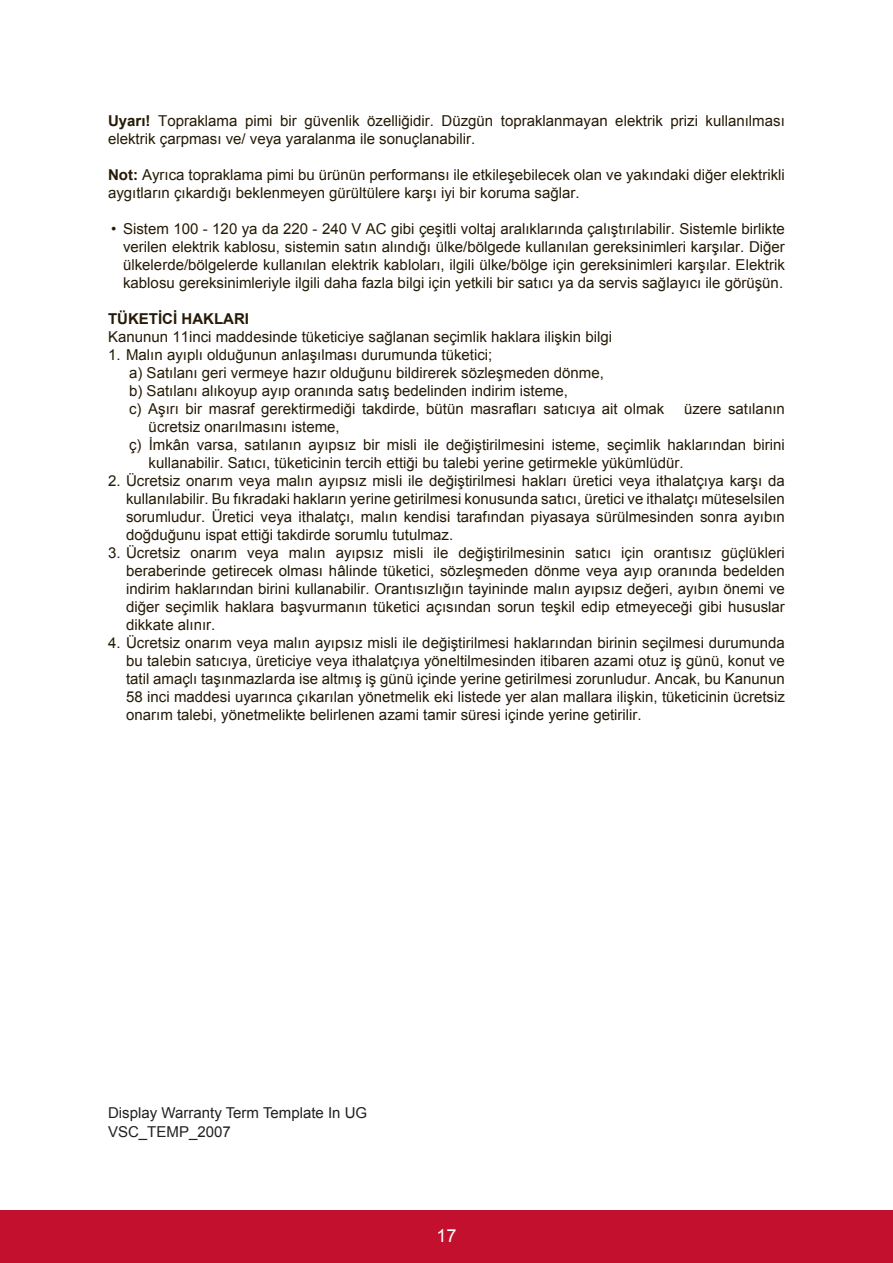
<style>
.page{position:relative;width:893px;height:1263px;background:#fff}
.page>*{position:absolute;margin:0;border:0;box-sizing:border-box;transform-origin:0 0}
.t1{font:18px "Arial";color:#fff}
.t2{font:15px/18px "Arial";color:#251a05;text-align:justify}
.t3{font:15px/19.5px "Arial";color:#231f20}
.t4{font:700 15px "Arial";color:#251a05}
.s1{font-weight:700}
</style>
<div class="page">
<div style="left:0;top:1210px;width:892px;height:53px;background:#c3102f"></div>
<p class="t2" style="left:108px;top:112px;width:678px"><span class="s1">Uyarı!</span> Topraklama pimi bir güvenlik özelliğidir. Düzgün topraklanmayan elektrik prizi kullanılması elektrik çarpması ve/ veya yaralanma ile sonuçlanabilir.</p>
<p class="t2" style="left:108px;top:166px;width:678px"><span class="s1">Not:</span> Ayrıca topraklama pimi bu ürünün performansı ile etkileşebilecek olan ve yakındaki diğer elektrikli aygıtların çıkardığı beklenmeyen gürültülere karşı iyi bir koruma sağlar.</p>
<p class="t2" style="left:123px;top:220px;width:663px;text-indent:-12px">• Sistem 100 - 120 ya da 220 - 240 V AC gibi çeşitli voltaj aralıklarında çalıştırılabilir. Sistemle birlikte verilen elektrik kablosu, sistemin satın alındığı ülke/bölgede kullanılan gereksinimleri karşılar. Diğer ülkelerde/bölgelerde kullanılan elektrik kabloları, ilgili ülke/bölge için gereksinimleri karşılar. Elektrik kablosu gereksinimleriyle ilgili daha fazla bilgi için yetkili bir satıcı ya da servis sağlayıcı ile görüşün.</p>
<p class="t4" style="left:108px;top:309px;width:142px">TÜKETİCİ HAKLARI</p>
<p class="t2" style="left:108px;top:328px;width:505px">Kanunun 11inci maddesinde tüketiciye sağlanan seçimlik haklara ilişkin bilgi</p>
<p class="t2" style="left:129px;top:346px;width:536px;text-align:left;text-indent:-21px">1. Malın ayıplı olduğunun anlaşılması durumunda tüketici;<br>a) Satılanı geri vermeye hazır olduğunu bildirerek sözleşmeden dönme,<br>b) Satılanı alıkoyup ayıp oranında satış bedelinden indirim isteme,<br>c) Aşırı bir masraf gerektirmediği takdirde, bütün masrafları satıcıya ait olmak</p>
<p class="t2" style="left:683px;top:400px;width:102px">üzere satılanın</p>
<p class="t2" style="left:148px;top:418px;width:192px">ücretsiz onarılmasını isteme,</p>
<p class="t2" style="left:129px;top:436px;width:657px">ç) İmkân varsa, satılanın ayıpsız bir misli ile değiştirilmesini isteme, seçimlik haklarından birini</p>
<p class="t2" style="left:148px;top:454px;width:536px">kullanabilir. Satıcı, tüketicinin tercih ettiği bu talebi yerine getirmekle yükümlüdür.</p>
<p class="t2" style="left:126px;top:472px;width:660px;text-indent:-18px">2. Ücretsiz onarım veya malın ayıpsız misli ile değiştirilmesi hakları üretici veya ithalatçıya karşı da kullanılabilir. Bu fıkradaki hakların yerine getirilmesi konusunda satıcı, üretici ve ithalatçı müteselsilen sorumludur. Üretici veya ithalatçı, malın kendisi tarafından piyasaya sürülmesinden sonra ayıbın doğduğunu ispat ettiği takdirde sorumlu tutulmaz.</p>
<p class="t2" style="left:126px;top:544px;width:660px;text-indent:-18px">3. Ücretsiz onarım veya malın ayıpsız misli ile değiştirilmesinin satıcı için orantısız güçlükleri beraberinde getirecek olması hâlinde tüketici, sözleşmeden dönme veya ayıp oranında bedelden indirim haklarından birini kullanabilir. Orantısızlığın tayininde malın ayıpsız değeri, ayıbın önemi ve diğer seçimlik haklara başvurmanın tüketici açısından sorun teşkil edip etmeyeceği gibi hususlar dikkate alınır.</p>
<p class="t2" style="left:126px;top:634px;width:660px;text-indent:-18px">4. Ücretsiz onarım veya malın ayıpsız misli ile değiştirilmesi haklarından birinin seçilmesi durumunda bu talebin satıcıya, üreticiye veya ithalatçıya yöneltilmesinden itibaren azami otuz iş günü, konut ve tatil amaçlı taşınmazlarda ise altmış iş günü içinde yerine getirilmesi zorunludur. Ancak, bu Kanunun 58 inci maddesi uyarınca çıkarılan yönetmelik eki listede yer alan mallara ilişkin, tüketicinin ücretsiz onarım talebi, yönetmelikte belirlenen azami tamir süresi içinde yerine getirilir.</p>
<p class="t3" style="left:108px;top:1103px;width:260px">Display Warranty Term Template In UG<br>VSC_TEMP_2007</p>
<p class="t1" style="left:436px;top:1223px;width:22px">17</p>
</div>
